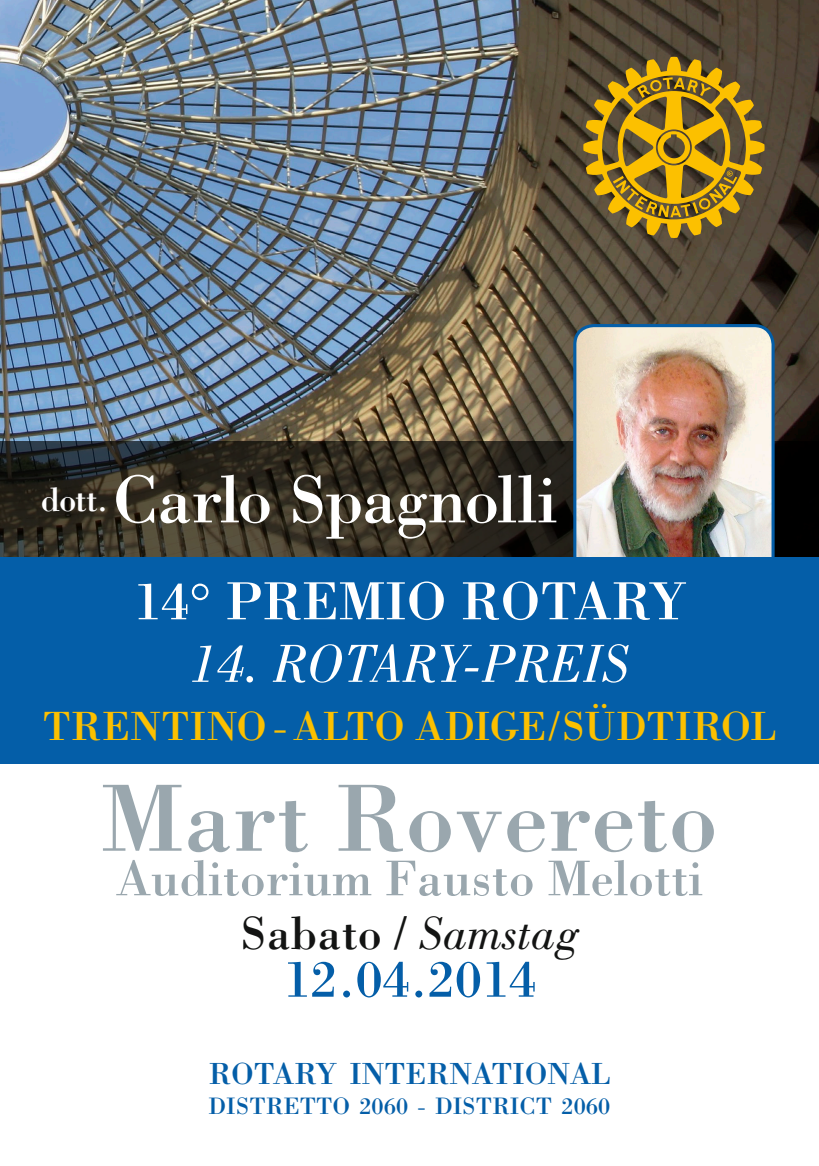
<style>
.page{position:relative;width:819px;height:1166px;background:#fff}
.page>*{position:absolute;margin:0;border:0;box-sizing:border-box;transform-origin:0 0}
.t1{font:98.7px "Bodoni";color:#9aa7ae}
.t2{font:69.83px "Bodoni";letter-spacing:-.03em;color:#fff}
.t3{font:55.3px "Bodoni";color:#fff}
.t4{font:italic 55.3px "Bodoni";color:#fff}
.t5{font:54.07px "Bodoni";color:#045ea8}
.t6{font:51.8px "Bodoni";color:#9aa7ae}
.t7{font:48.12px "Bodoni";color:#131413}
.t8{font:42.18px "Bodoni";color:#fcc000}
.t9{font:34.82px "Bodoni";color:#fff}
.t10{font:31.5px "Bodoni";color:#045ea8}
.t11{font:24.5px "Bodoni";color:#045ea8}
.s1{font-style:italic}
</style>
<div class="page">
<img style="left:0;top:0;width:819px;height:441px">
<svg style="left:583px;top:57px;width:181px;height:181px;background:#937521"></svg>
<svg style="left:0;top:441px;width:819px;height:116px;background:#2c281e"></svg>
<img style="left:575px;top:326px;width:198px;height:231px">
<div style="left:573px;top:324px;width:201px;height:254px;border:3px solid #045ea8;border-radius:19px"></div>
<div style="left:0;top:557px;width:819px;height:207px;background:#045ea8"></div>
<p class="t9" style="left:41px;top:478px;width:69px">dott.</p>
<h2 class="t2" style="left:112px;top:457px;width:446px">Carlo Spagnolli</h2>
<h3 class="t3" style="left:134px;top:567px;width:554px">14° PREMIO ROTARY</h3>
<h3 class="t4" style="left:190px;top:633px;width:440px">14. ROTARY-PREIS</h3>
<p class="t8" style="left:43px;top:700px;width:734px">TRENTINO - ALTO ADIGE/SÜDTIROL</p>
<h1 class="t1" style="left:101px;top:758px;width:618px">Mart Rovereto</h1>
<p class="t6" style="left:116px;top:846px;width:588px">Auditorium Fausto Melotti</p>
<p class="t7" style="left:240px;top:903px;width:341px">Sabato / <span class="s1">Samstag</span></p>
<p class="t5" style="left:283px;top:946px;width:254px">12.04.2014</p>
<p class="t10" style="left:208px;top:1055px;width:403px">ROTARY INTERNATIONAL</p>
<p class="t11" style="left:208px;top:1091px;width:403px">DISTRETTO 2060 - DISTRICT 2060</p>
</div>
